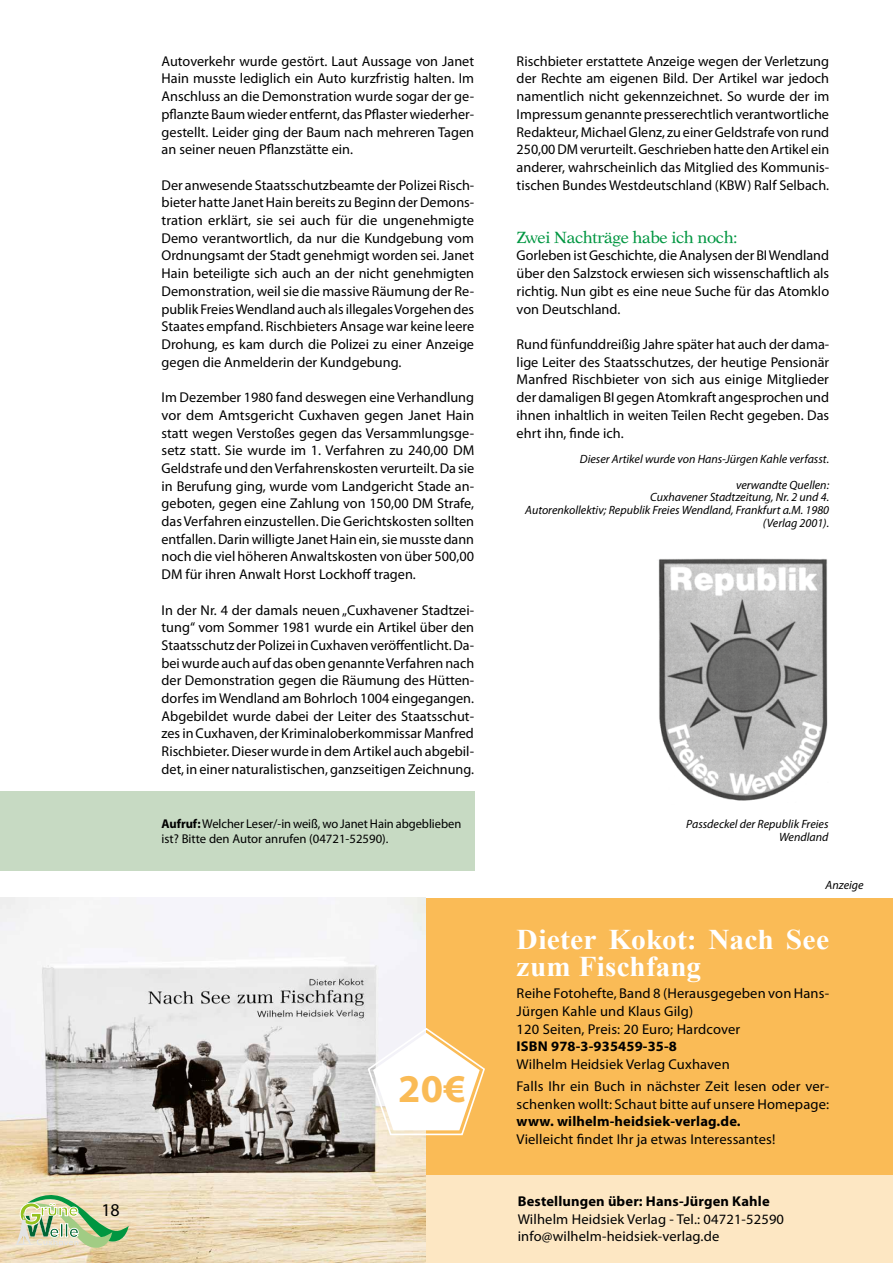
<style>
.page{position:relative;width:893px;height:1263px;background:#fff}
.page>*{position:absolute;margin:0;border:0;box-sizing:border-box;transform-origin:0 0}
.t1{font:700 39.45px "Myriad Pro";color:#fabb56}
.t2{font:700 28.5px/27px "Times New Roman";letter-spacing:.005em;color:#fff;scale:1.04 1}
.t3{font:18px "Myriad Pro";color:#000}
.t4{font:16.05px "Nebraska Normal";letter-spacing:-.02em;color:#009641}
.t5{font:14.25px/17.7px "Myriad Pro";color:#000;text-align:justify}
.t6{font:700 14.25px "Myriad Pro";letter-spacing:.01em;color:#000}
.t7{font:12.75px/15px "Myriad Pro";letter-spacing:-.005em;color:#000}
.t8{font:italic 12px/12.8px "Myriad Pro";color:#000;text-align:right}
.s1{font-weight:700}
</style>
<div class="page">
<div style="left:0;top:791px;width:474px;height:80px;background:#c7dac3"></div>
<div style="left:0;top:899px;width:893px;height:364px;background:#fabb56"></div>
<div style="left:395px;top:1175px;width:498px;height:88px;background:#fde7c3"></div>
<img style="left:658px;top:558px;width:170px;height:243px">
<img style="left:0;top:898px;width:426px;height:365px">
<svg style="left:367px;top:1026px;width:118px;height:110px"></svg>
<svg style="left:16px;top:1194px;width:113px;height:54px;background:#becea2"></svg>
<p class="t5" style="left:162px;top:52px;width:314px">Autoverkehr wurde gestört. Laut Aussage von Janet Hain musste lediglich ein Auto kurzfristig halten. Im Anschluss an die Demonstration wurde sogar der ge&shy;pflanzte Baum wieder entfernt, das Pflaster wiederher&shy;gestellt. Leider ging der Baum nach mehreren Tagen an seiner neuen Pflanzstätte ein.</p>
<p class="t5" style="left:162px;top:176px;width:314px">Der anwesende Staatsschutzbeamte der Polizei Risch&shy;bieter hatte Janet Hain bereits zu Beginn der Demons&shy;tration erklärt, sie sei auch für die ungenehmigte Demo verantwortlich, da nur die Kundgebung vom Ordnungsamt der Stadt genehmigt worden sei. Janet Hain beteiligte sich auch an der nicht genehmigten Demonstration, weil sie die massive Räumung der Re&shy;publik Freies Wendland auch als illegales Vorgehen des Staates empfand. Rischbieters Ansage war keine leere Drohung, es kam durch die Polizei zu einer Anzeige gegen die Anmelderin der Kundgebung.</p>
<p class="t5" style="left:162px;top:388px;width:314px">Im Dezember 1980 fand deswegen eine Verhandlung vor dem Amtsgericht Cuxhaven gegen Janet Hain statt wegen Verstoßes gegen das Versammlungsge&shy;setz statt. Sie wurde im 1. Verfahren zu 240,00 DM Geldstrafe und den Verfahrenskosten verurteilt. Da sie in Berufung ging, wurde vom Landgericht Stade an&shy;geboten, gegen eine Zahlung von 150,00 DM Strafe, das Verfahren einzustellen. Die Gerichtskosten sollten entfallen. Darin willigte Janet Hain ein, sie musste dann noch die viel höheren Anwaltskosten von über 500,00<br>DM für ihren Anwalt Horst Lockhoff tragen.</p>
<p class="t5" style="left:162px;top:601px;width:314px">In der Nr. 4 der damals neuen „Cuxhavener Stadtzei&shy;tung“ vom Sommer 1981 wurde ein Artikel über den Staatsschutz der Polizei in Cuxhaven veröffentlicht. Da&shy;bei wurde auch auf das oben genannte Verfahren nach der Demonstration gegen die Räumung des Hütten&shy;dorfes im Wendland am Bohrloch 1004 eingegangen.<br>Abgebildet wurde dabei der Leiter des Staatsschut&shy;zes in Cuxhaven, der Kriminaloberkommissar Manfred Rischbieter. Dieser wurde in dem Artikel auch abgebil&shy;det, in einer naturalistischen, ganzseitigen Zeichnung.</p>
<p class="t7" style="left:162px;top:816px;width:301px"><span class="s1">Aufruf:</span> Welcher Leser/-in weiß, wo Janet Hain abgeblieben ist? Bitte den Autor anrufen (04721-52590).</p>
<p class="t3" style="left:101px;top:1199px;width:20px">18</p>
<h1 class="t1" style="left:398px;top:1062px;width:69px">20€</h1>
<p class="t5" style="left:517px;top:52px;width:314px">Rischbieter erstattete Anzeige wegen der Verletzung der Rechte am eigenen Bild. Der Artikel war jedoch namentlich nicht gekennzeichnet. So wurde der im Impressum genannte presserechtlich verantwortliche Redakteur, Michael Glenz, zu einer Geldstrafe von rund 250,00 DM verurteilt. Geschrieben hatte den Artikel ein anderer, wahrscheinlich das Mitglied des Kommunis&shy;tischen Bundes Westdeutschland (KBW) Ralf Selbach.</p>
<p class="t4" style="left:517px;top:228px;width:222px">Zwei Nachträge habe ich noch:</p>
<p class="t5" style="left:517px;top:247px;width:314px">Gorleben ist Geschichte, die Analysen der BI Wendland über den Salzstock erwiesen sich wissenschaftlich als richtig. Nun gibt es eine neue Suche für das Atomklo von Deutschland.</p>
<p class="t5" style="left:517px;top:335px;width:314px">Rund fünfunddreißig Jahre später hat auch der dama&shy;lige Leiter des Staatsschutzes, der heutige Pensionär Manfred Rischbieter von sich aus einige Mitglieder der damaligen BI gegen Atomkraft angesprochen und ihnen inhaltlich in weiten Teilen Recht gegeben. Das ehrt ihn, finde ich.</p>
<p class="t8" style="left:580px;top:446px;width:251px;line-height:25.5px">Dieser Artikel wurde von Hans-Jürgen Kahle verfasst. verwandte Quellen:</p>
<p class="t8" style="left:525px;top:491px;width:305px">Cuxhavener Stadtzeitung, Nr. 2 und 4.<br>Autorenkollektiv; Republik Freies Wendland, Frankfurt a.M. 1980 (Verlag 2001).</p>
<p class="t8" style="left:686px;top:817px;width:144px">Passdeckel der Republik Freies<br>Wendland</p>
<p class="t8" style="left:825px;top:879px;width:40px">Anzeige</p>
<h2 class="t2" style="left:517px;top:925px;width:302px">Dieter Kokot: Nach See zum Fischfang</h2>
<p class="t5" style="left:517px;top:984px;width:314px;text-align:left">Reihe Fotohefte, Band 8 (Herausgegeben von Hans-<br>Jürgen Kahle und Klaus Gilg)<br>120 Seiten, Preis: 20 Euro; Hardcover</p>
<p class="t6" style="left:517px;top:1037px;width:162px">ISBN 978-3-935459-35-8</p>
<p class="t5" style="left:517px;top:1053px;width:314px;line-height:21.9px">Wilhelm Heidsiek Verlag Cuxhaven<br>Falls Ihr ein Buch in nächster Zeit lesen oder ver-</p>
<p class="t5" style="left:517px;top:1095px;width:314px">schenken wollt: Schaut bitte auf unsere Homepage:</p>
<p class="t6" style="left:517px;top:1112px;width:226px">www. wilhelm-heidsiek-verlag.de.</p>
<p class="t5" style="left:517px;top:1130px;width:260px">Vielleicht findet Ihr ja etwas Interessantes!</p>
<p class="t6" style="left:518px;top:1192px;width:253px">Bestellungen über: Hans-Jürgen Kahle</p>
<p class="t5" style="left:518px;top:1210px;width:268px">Wilhelm Heidsiek Verlag - Tel.: 04721-52590 info@wilhelm-heidsiek-verlag.de</p>
</div>
